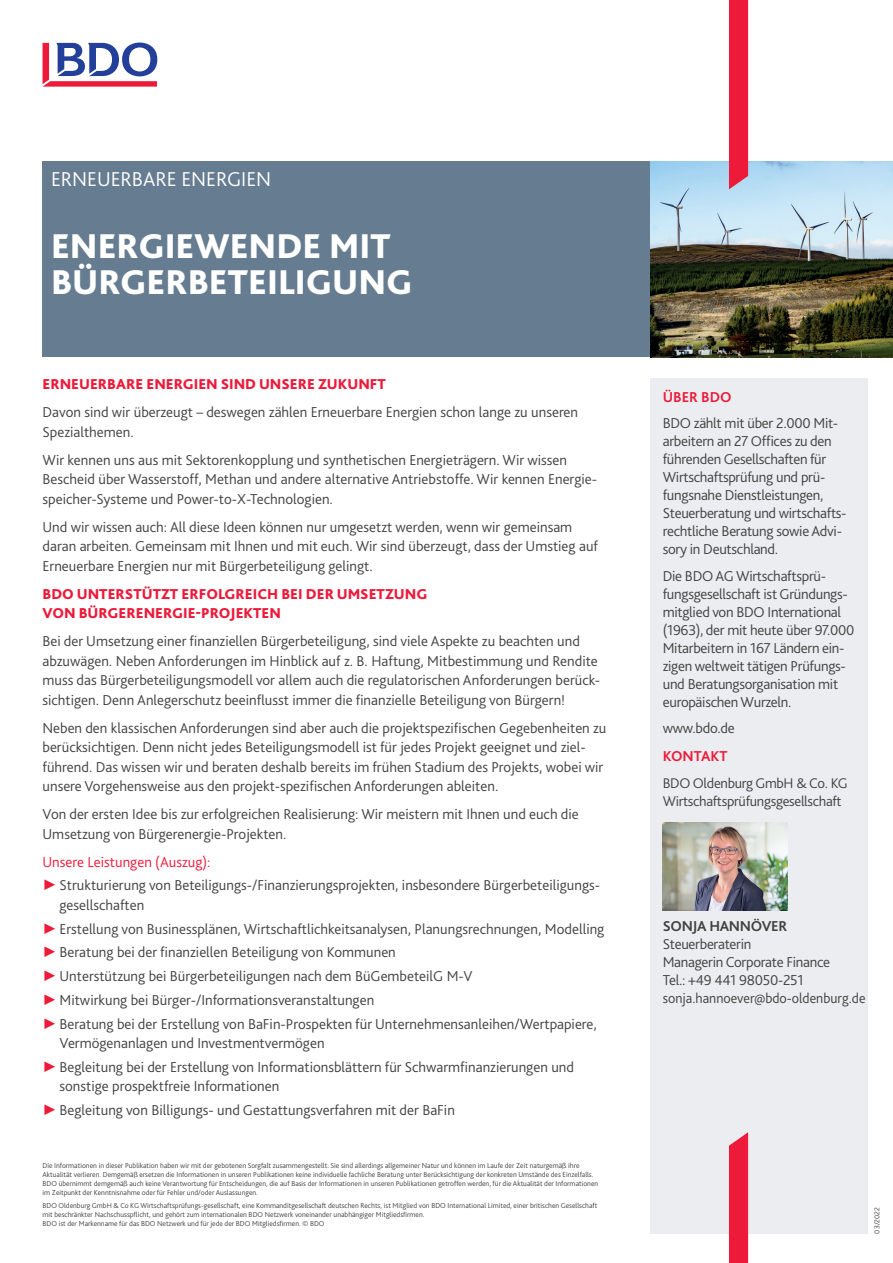
<style>
.page{position:relative;width:893px;height:1263px;background:#fff}
.page>*{position:absolute;margin:0;border:0;box-sizing:border-box;transform-origin:0 0}
.t1{font:800 36px/36px "Bliss Pro";color:#fff}
.t2{font:300 21px "Bliss Pro";color:#fff}
.t3{font:300 15px/19.5px "Bliss Pro";color:#414140}
.t4{font:300 15px/18px "Bliss Pro";letter-spacing:-.02em;color:#414140}
.t5{font:800 15px/19.5px "Bliss Pro";color:#ed1a3a}
.t6{font:700 15px "Bliss Pro";color:#ed1a3a}
.t7{font:700 15px "Bliss Pro";letter-spacing:-.02em;color:#414140}
.t8{font:300 14.7px/18px "Bliss Pro";letter-spacing:-.02em;color:#414140}
.t9{font:300 14.7px "Bliss Pro";color:#414140;scale:.96 1}
.t10{font:300 7.5px/9px "Bliss Pro";color:#414140}
.s1{color:#ed1a3a}
.s2{font-family:"Times New Roman";font-weight:400;color:#ed1a3a}
</style>
<div class="page">
<svg style="left:43px;top:43px;width:114px;height:44px"></svg>
<img style="left:650px;top:162px;width:243px;height:195px">
<div style="left:650px;top:378px;width:217px;height:855px;background:#ebedf0"></div>
<img style="left:663px;top:823px;width:125px;height:87px">
<div style="left:729px;top:0;width:19px;height:189px;background:#ed1a3a"></div>
<div style="left:729px;top:1132px;width:19px;height:131px;background:#ed1a3a"></div>
<div style="left:43px;top:162px;width:607px;height:195px;background:#667c90"></div>
<h2 class="t2" style="left:51px;top:166px;width:222px">ERNEUERBARE ENERGIEN</h2>
<h1 class="t1" style="left:51px;top:227px;width:363px">ENERGIEWENDE MIT<br>BÜRGERBETEILIGUNG</h1>
<p class="t5" style="left:43px;top:374px;width:345px">ERNEUERBARE ENERGIEN SIND UNSERE ZUKUNFT</p>
<p class="t3" style="left:43px;top:402px;width:537px">Davon sind wir überzeugt – deswegen zählen Erneuerbare Energien schon lange zu unseren<br>Spezialthemen.</p>
<p class="t3" style="left:43px;top:449px;width:556px">Wir kennen uns aus mit Sektorenkopplung und synthetischen Energieträgern. Wir wissen<br>Bescheid über Wasserstoff, Methan und andere alternative Antriebstoffe. Wir kennen Energie&shy;speicher-Systeme und Power-to-X-Technologien.</p>
<p class="t3" style="left:43px;top:516px;width:557px">Und wir wissen auch: All diese Ideen können nur umgesetzt werden, wenn wir gemeinsam daran arbeiten. Gemeinsam mit Ihnen und mit euch. Wir sind überzeugt, dass der Umstieg auf<br>Erneuerbare Energien nur mit Bürgerbeteiligung gelingt.</p>
<p class="t5" style="left:43px;top:583px;width:386px">BDO UNTERSTÜTZT ERFOLGREICH BEI DER UMSETZUNG<br>VON BÜRGERENERGIE-PROJEKTEN</p>
<p class="t3" style="left:43px;top:631px;width:559px">Bei der Umsetzung einer finanziellen Bürgerbeteiligung, sind viele Aspekte zu beachten und abzuwägen. Neben Anforderungen im Hinblick auf z. B. Haftung, Mitbestimmung und Rendite muss das Bürgerbeteiligungsmodell vor allem auch die regulatorischen Anforderungen berück&shy;sichtigen. Denn Anlegerschutz beeinflusst immer die finanzielle Beteiligung von Bürgern!</p>
<p class="t3" style="left:43px;top:717px;width:565px">Neben den klassischen Anforderungen sind aber auch die projektspezifischen Gegebenheiten zu berücksichtigen. Denn nicht jedes Beteiligungsmodell ist für jedes Projekt geeignet und ziel&shy;führend. Das wissen wir und beraten deshalb bereits im frühen Stadium des Projekts, wobei wir unsere Vorgehensweise aus den projekt-spezifischen Anforderungen ableiten.</p>
<p class="t3" style="left:43px;top:804px;width:538px">Von der ersten Idee bis zur erfolgreichen Realisierung: Wir meistern mit Ihnen und euch die<br>Umsetzung von Bürgerenergie-Projekten.</p>
<p class="t3" style="left:43px;top:849px;width:559px;line-height:23.7px"><span class="s1">Unsere Leistungen (Auszug):<br></span><span class="s2">►</span>Strukturierung von Beteiligungs-/Finanzierungsprojekten, insbesondere Bürgerbeteiligungs-</p>
<p class="t3" style="left:43px;top:893px;width:563px;line-height:23.7px;text-indent:17px">gesellschaften<br><span class="s2">►</span>Erstellung von Businessplänen, Wirtschaftlichkeitsanalysen, Planungsrechnungen, Modelling <span class="s2">►</span>Beratung bei der finanziellen Beteiligung von Kommunen<br><span class="s2">►</span>Unterstützung bei Bürgerbeteiligungen nach dem BüGembeteilG M-V<br><span class="s2">►</span>Mitwirkung bei Bürger-/Informationsveranstaltungen<br><span class="s2">►</span>Beratung bei der Erstellung von BaFin-Prospekten für Unternehmensanleihen/Wertpapiere,</p>
<p class="t3" style="left:43px;top:1031px;width:533px;line-height:23.7px;text-indent:17px">Vermögenanlagen und Investmentvermögen<br><span class="s2">►</span>Begleitung bei der Erstellung von Informationsblättern für Schwarmfinanzierungen und</p>
<p class="t3" style="left:43px;top:1074px;width:414px;line-height:23.7px;text-indent:17px">sonstige prospektfreie Informationen<br><span class="s2">►</span>Begleitung von Billigungs- und Gestattungsverfahren mit der BaFin</p>
<p class="t6" style="left:663px;top:387px;width:71px">ÜBER BDO</p>
<p class="t4" style="left:663px;top:414px;width:185px">BDO zählt mit über 2.000 Mit&shy;arbeitern an 27 Offices zu den führenden Gesellschaften für<br>Wirtschaftsprüfung und prü&shy;fungsnahe Dienstleistungen,<br>Steuerberatung und wirtschafts&shy;rechtliche Beratung sowie Advi&shy;sory in Deutschland.</p>
<p class="t4" style="left:663px;top:566px;width:193px">Die BDO AG Wirtschaftsprü&shy;fungsgesellschaft ist Gründungs&shy;mitglied von BDO International (1963), der mit heute über 97.000<br>Mitarbeitern in 167 Ländern ein&shy;zigen weltweit tätigen Prüfungs&shy;und Beratungsorganisation mit europäischen Wurzeln.</p>
<p class="t3" style="left:663px;top:718px;width:73px">www.bdo.de</p>
<p class="t6" style="left:663px;top:747px;width:66px">KONTAKT</p>
<p class="t8" style="left:663px;top:774px;width:186px">BDO Oldenburg GmbH &amp; Co. KG<br>Wirtschaftsprüfungsgesellschaft</p>
<p class="t7" style="left:663px;top:916px;width:126px">SONJA HANNÖVER</p>
<p class="t4" style="left:663px;top:934px;width:169px">Steuerberaterin<br>Managerin Corporate Finance<br>Tel.: +49 441 98050-251</p>
<p class="t9" style="left:663px;top:988px;width:213px">sonja.hannoever@bdo-oldenburg.de</p>
<p class="t10" style="left:43px;top:1161px;width:557px">Die Informationen in dieser Publikation haben wir mit der gebotenen Sorgfalt zusammengestellt. Sie sind allerdings allgemeiner Natur und können im Laufe der Zeit naturgemäß ihre Aktualität verlieren. Demgemäß ersetzen die Informationen in unseren Publikationen keine individuelle fachliche Beratung unter Berücksichtigung der konkreten Umstände des Einzelfalls.<br>BDO übernimmt demgemäß auch keine Verantwortung für Entscheidungen, die auf Basis der Informationen in unseren Publikationen getroffen werden, für die Aktualität der Informationen im Zeitpunkt der Kenntnisnahme oder für Fehler und/oder Auslassungen.</p>
<p class="t10" style="left:43px;top:1201px;width:556px">BDO Oldenburg GmbH &amp; Co KG Wirtschaftsprüfungs-gesellschaft, eine Kommanditgesellschaft deutschen Rechts, ist Mitglied von BDO International Limited, einer britischen Gesellschaft mit beschränkter Nachschusspflicht, und gehört zum internationalen BDO Netzwerk voneinander unabhängiger Mitgliedsfirmen.<br>BDO ist der Markenname für das BDO Netzwerk und für jede der BDO Mitgliedsfirmen. © BDO</p>
<p class="t10" style="left:872px;top:1233px;width:28px;rotate:-90deg">03/2022</p>
</div>
